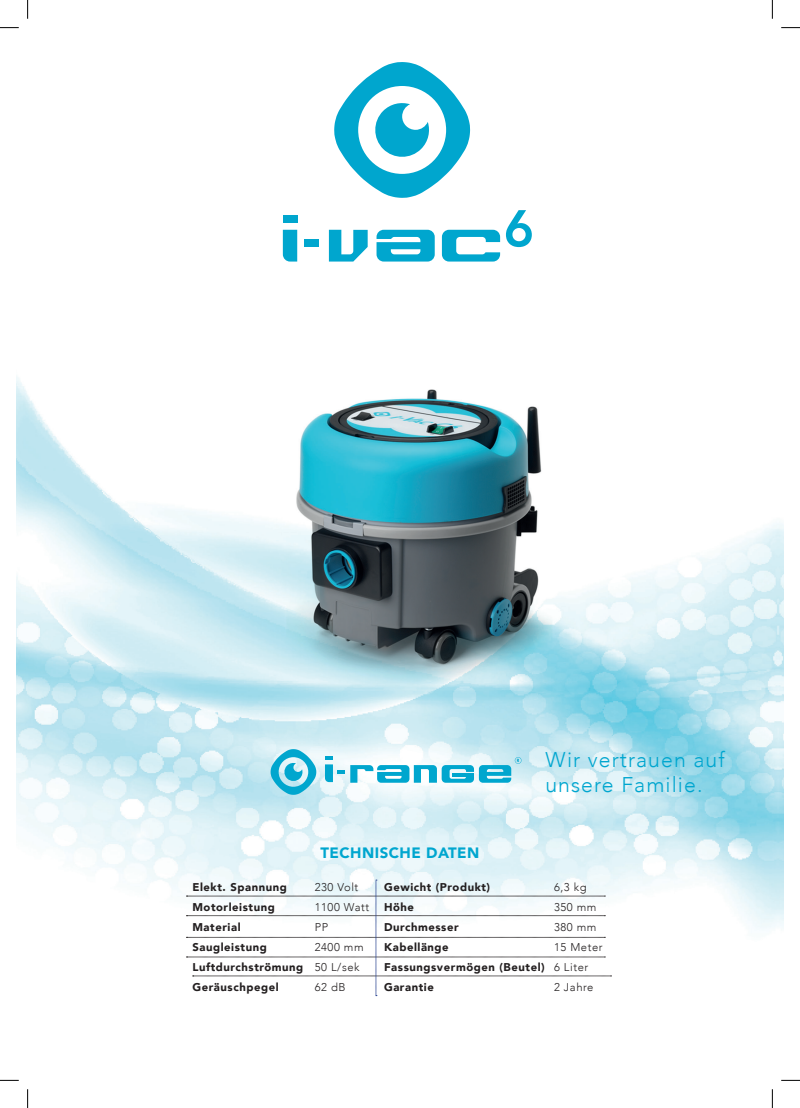
<style>
.page{position:relative;width:800px;height:1108px;background:#fff}
.page>*{position:absolute;margin:0;border:0;box-sizing:border-box;transform-origin:0 0}
.t1{font:300 21.25px/25.5px "Avenir";letter-spacing:.05em;color:#00a6cf}
.t2{font:900 15px "Avenir";letter-spacing:.03em;color:#00a6cf}
.t3{font:900 11.25px/20px "Avenir";letter-spacing:.05em;color:#231f20}
.t4{font:300 11.25px/20px "Avenir";letter-spacing:.05em;color:#231f20}
</style>
<div class="page">
<img style="left:17px;top:17px;width:765px;height:980px">
<svg style="left:325px;top:756px;width:196px;height:26px"></svg>
<hr style="left:452px;top:773px;width:22px;height:4px;background:#00a6ce">
<svg style="left:270px;top:749px;width:46px;height:46px;background:#6ecbe2"></svg>
<div style="left:283px;top:215px;width:14px;height:7px;background:#00a6ce"></div>
<svg style="left:283px;top:230px;width:14px;height:31px"></svg>
<div style="left:304px;top:239px;width:15px;height:7px;background:#00a6ce"></div>
<svg style="left:442px;top:230px;width:58px;height:31px"></svg>
<svg style="left:376px;top:230px;width:58px;height:31px"></svg>
<svg style="left:329px;top:230px;width:38px;height:31px"></svg>
<svg style="left:506px;top:210px;width:25px;height:37px"></svg>
<svg style="left:334px;top:62px;width:136px;height:136px"></svg>
<svg style="left:186px;top:880px;width:425px;height:116px"></svg>
<svg style="left:0;top:27px;width:19px;height:1px"></svg>
<svg style="left:781px;top:27px;width:18px;height:1px"></svg>
<svg style="left:0;top:1079px;width:19px;height:2px"></svg>
<svg style="left:781px;top:1079px;width:18px;height:2px"></svg>
<svg style="left:27px;top:0;width:1px;height:19px"></svg>
<svg style="left:27px;top:1089px;width:1px;height:19px"></svg>
<svg style="left:771px;top:0;width:1px;height:19px"></svg>
<svg style="left:771px;top:1089px;width:1px;height:19px"></svg>
<h2 class="t2" style="left:320px;top:839px;width:160px">TECHNISCHE DATEN</h2>
<h1 class="t1" style="left:545px;top:746px;width:181px">Wir vertrauen auf unsere Familie.</h1>
<p class="t3" style="left:192px;top:877px;width:112px">Elekt. Spannung<br>Motorleistung<br>Material<br>Saugleistung<br>Luftdurchströmung<br>Geräuschpegel</p>
<p class="t3" style="left:384px;top:877px;width:162px">Gewicht (Produkt)<br>Höhe<br>Durchmesser<br>Kabellänge<br>Fassungsvermögen (Beutel)<br>Garantie</p>
<p class="t4" style="left:315px;top:877px;width:56px">230 Volt<br>1100 Watt<br>PP<br>2400 mm<br>50 L/sek<br>62 dB</p>
<p class="t4" style="left:554px;top:877px;width:50px">6,3 kg<br>350 mm<br>380 mm<br>15 Meter<br>6 Liter<br>2 Jahre</p>
</div>
